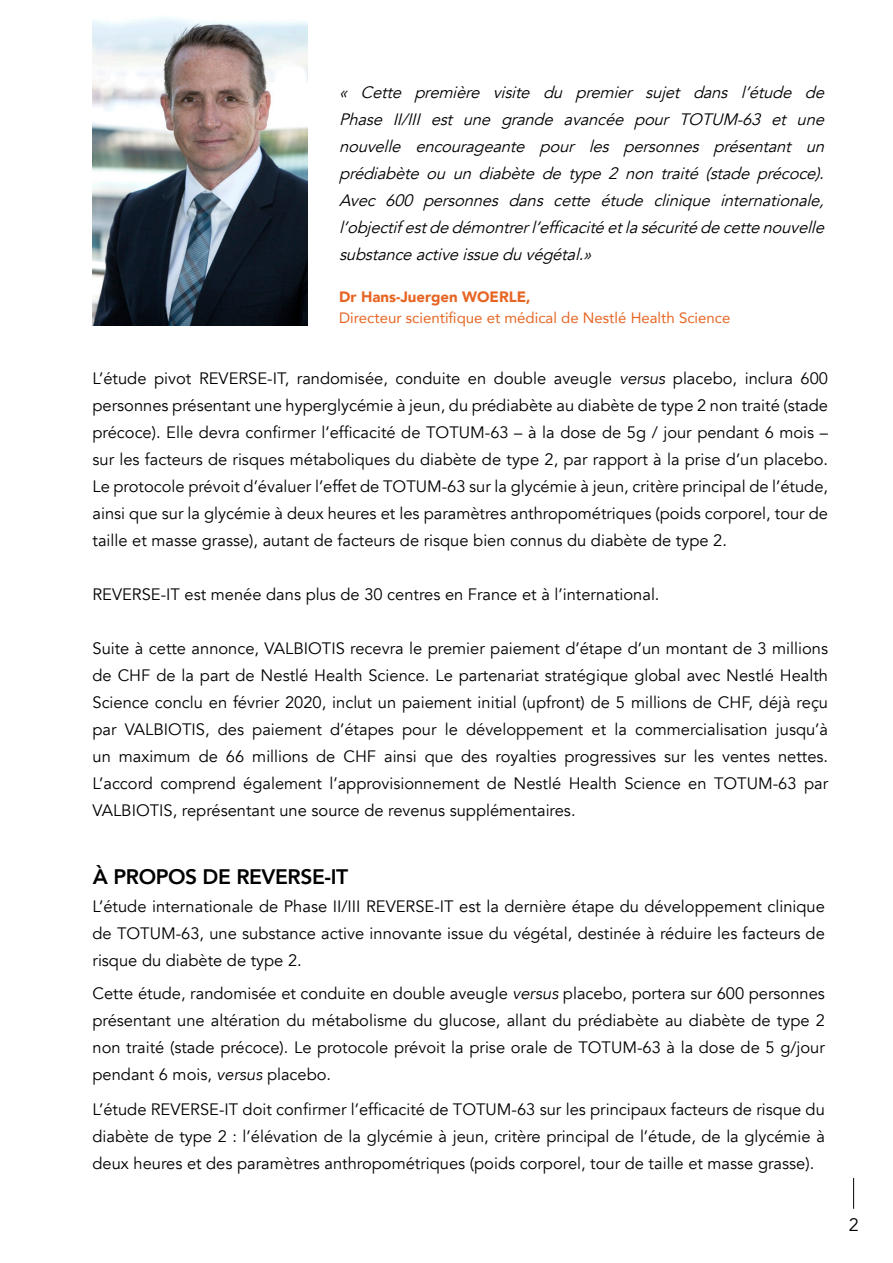
<style>
.page{position:relative;width:893px;height:1263px;background:#fff}
.page>*{position:absolute;margin:0;border:0;box-sizing:border-box;transform-origin:0 0}
.t1{font:800 21px "Avenir";letter-spacing:-.02em;color:#000}
.t2{font:18px "Avenir";color:#000}
.t3{font:16.5px/27px "Avenir";color:#000;text-align:justify}
.t4{font:italic 16.5px/27px "Avenir";color:#000;text-align:justify}
.t5{font:15px "Avenir";color:#e66524}
.t6{font:900 15px "Avenir";color:#e66524}
.s1{font-style:italic}
</style>
<div class="page">
<hr style="left:853px;top:1178px;width:1px;height:31px;background:#000">
<img style="left:93px;top:16px;width:215px;height:309px">
<p class="t4" style="left:339px;top:80px;width:491px">« Cette première visite du premier sujet dans l’étude de Phase II/III est une grande avancée pour TOTUM-63 et une nouvelle encourageante pour les personnes présentant un prédiabète ou un diabète de type 2 non traité (stade précoce).<br>Avec 600 personnes dans cette étude clinique internationale, l’objectif estdedémontrerl’efficacitéetlasécuritédecettenouvelle substanceactiveissueduvégétal.»</p>
<p class="t6" style="left:339px;top:284px;width:193px">Dr Hans-Juergen WOERLE,</p>
<p class="t5" style="left:339px;top:306px;width:393px">Directeur scientifique et médical de Nestlé Health Science</p>
<p class="t3" style="left:93px;top:365px;width:737px">L’étude pivot REVERSE-IT, randomisée, conduite en double aveugle <span class="s1">versus</span> placebo, inclura 600 personnes présentant une hyperglycémie à jeun, du prédiabète au diabète de type 2 non traité (stade précoce). Elle devra confirmer l’efficacité de TOTUM-63 – à la dose de 5g / jour pendant 6 mois – sur les facteurs de risques métaboliques du diabète de type 2, par rapport à la prise d’un placebo.<br>Le protocole prévoit d’évaluer l’effet de TOTUM-63 sur la glycémie à jeun, critère principal de l’étude, ainsi que sur la glycémie à deux heures et les paramètres anthropométriques (poids corporel, tour de taille et masse grasse), autant de facteurs de risque bien connus du diabète de type 2.</p>
<p class="t3" style="left:93px;top:581px;width:568px">REVERSE-IT est menée dans plus de 30 centres en France et à l’international.</p>
<p class="t3" style="left:93px;top:635px;width:737px">Suite à cette annonce, VALBIOTIS recevra le premier paiement d’étape d’un montant de 3 millions de CHF de la part de Nestlé Health Science. Le partenariat stratégique global avec Nestlé Health Science conclu en février 2020, inclut un paiement initial (upfront) de 5 millions de CHF, déjà reçu par VALBIOTIS, des paiement d’étapes pour le développement et la commercialisation jusqu’à un maximum de 66 millions de CHF ainsi que des royalties progressives sur les ventes nettes.<br>L’accord comprend également l’approvisionnement de Nestlé Health Science en TOTUM-63 par VALBIOTIS, représentant une source de revenus supplémentaires.</p>
<p class="t1" style="left:93px;top:860px;width:257px">À PROPOS DE REVERSE-IT</p>
<p class="t3" style="left:93px;top:893px;width:734px">L’étude internationale de Phase II/III REVERSE-IT est la dernière étape du développement clinique de TOTUM-63, une substance active innovante issue du végétal, destinée à réduire les facteurs de risque du diabète de type 2.</p>
<p class="t3" style="left:93px;top:980px;width:734px">Cette étude, randomisée et conduite en double aveugle <span class="s1">versus</span> placebo, portera sur 600 personnes présentant une altération du métabolisme du glucose, allant du prédiabète au diabète de type 2 non traité (stade précoce). Le protocole prévoit la prise orale de TOTUM-63 à la dose de 5 g/jour pendant 6 mois, <span class="s1">versus</span> placebo.</p>
<p class="t3" style="left:93px;top:1096px;width:734px">L’étude REVERSE-IT doit confirmer l’efficacité de TOTUM-63 sur les principaux facteurs de risque du diabète de type 2 : l’élévation de la glycémie à jeun, critère principal de l’étude, de la glycémie à deux heures et des paramètres anthropométriques (poids corporel, tour de taille et masse grasse).</p>
<p class="t2" style="left:849px;top:1214px;width:12px">2</p>
</div>
